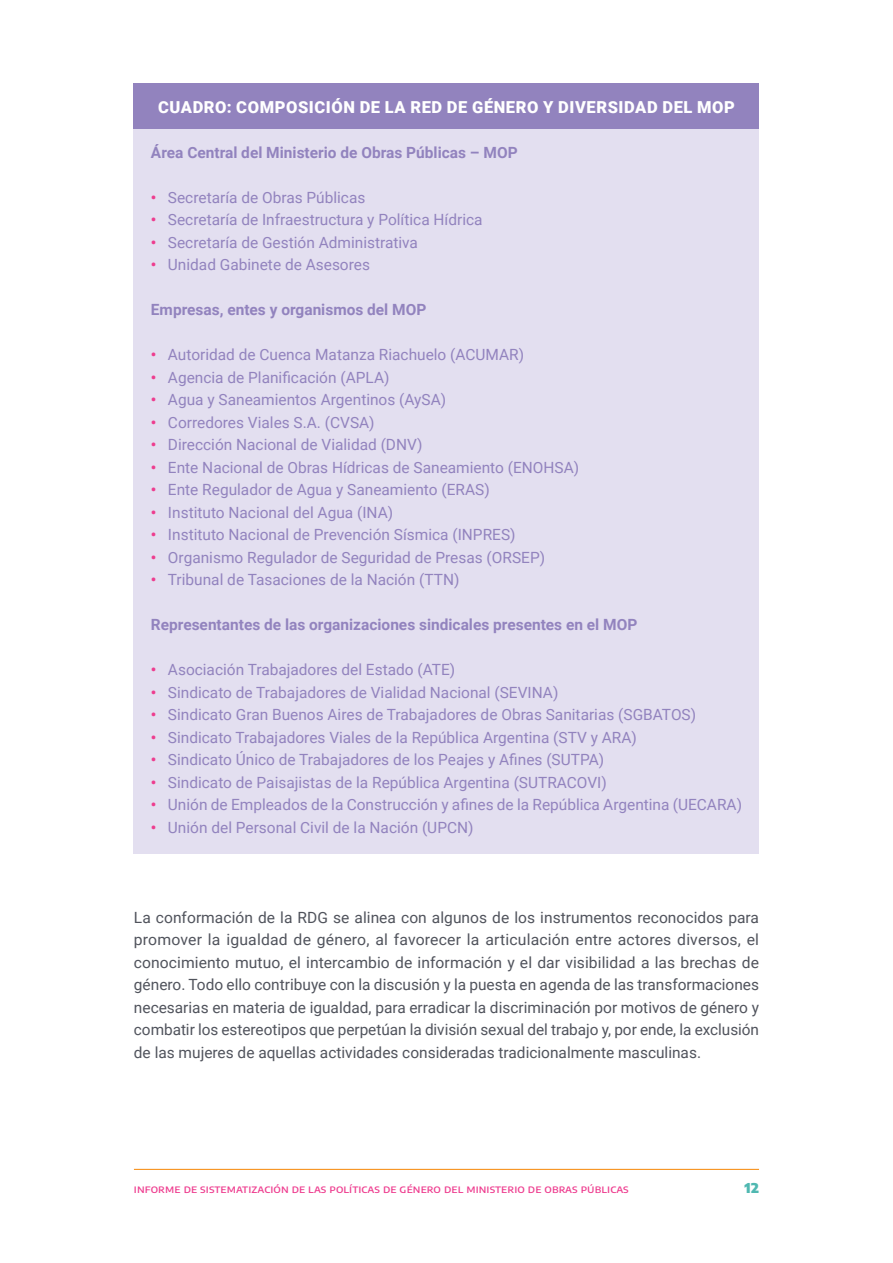
<style>
.page{position:relative;width:893px;height:1263px;background:#fff}
.page>*{position:absolute;margin:0;border:0;box-sizing:border-box;transform-origin:0 0}
.t1{font:900 16.5px "Roboto";letter-spacing:.035em;color:#fff}
.t2{font:15.45px "Roboto";color:#9283be}
.t3{font:15.45px/22.5px "Roboto";color:#50535c;text-align:justify}
.t4{font:700 15.45px "Roboto";color:#9283be}
.t5{font:900 13.5px "Encode Sans";color:#50b8b1}
.t6{font:500 10.95px "Encode Sans";letter-spacing:.01em;color:#ee3d8f;scale:1.04 1}
.s1{font-weight:700;color:#ee3d8f}
</style>
<div class="page">
<hr style="left:134px;top:1169px;width:625px;height:1px;background:#f79421">
<div style="left:134px;top:83px;width:625px;height:46px;background:#9283be"></div>
<div style="left:134px;top:129px;width:625px;height:49px;background:#e3dff0"></div>
<div style="left:134px;top:174px;width:625px;height:49px;background:#e3dff0"></div>
<div style="left:134px;top:219px;width:625px;height:49px;background:#e3dff0"></div>
<div style="left:134px;top:264px;width:625px;height:72px;background:#e3dff0"></div>
<div style="left:134px;top:331px;width:625px;height:50px;background:#e3dff0"></div>
<div style="left:134px;top:376px;width:625px;height:50px;background:#e3dff0"></div>
<div style="left:134px;top:421px;width:625px;height:50px;background:#e3dff0"></div>
<div style="left:134px;top:466px;width:625px;height:50px;background:#e3dff0"></div>
<div style="left:134px;top:511px;width:625px;height:50px;background:#e3dff0"></div>
<div style="left:134px;top:556px;width:625px;height:50px;background:#e3dff0"></div>
<div style="left:134px;top:579px;width:625px;height:72px;background:#e3dff0"></div>
<div style="left:134px;top:646px;width:625px;height:50px;background:#e3dff0"></div>
<div style="left:134px;top:691px;width:625px;height:50px;background:#e3dff0"></div>
<div style="left:134px;top:736px;width:625px;height:50px;background:#e3dff0"></div>
<div style="left:134px;top:781px;width:625px;height:50px;background:#e3dff0"></div>
<div style="left:134px;top:804px;width:625px;height:49px;background:#e3dff0"></div>
<p class="t1" style="left:158px;top:95px;width:578px">CUADRO: COMPOSICIÓN DE LA RED DE GÉNERO Y DIVERSIDAD DEL MOP</p>
<p class="t4" style="left:151px;top:141px;width:368px">Área Central del Ministerio de Obras Públicas – MOP</p>
<p class="t2" style="left:151px;top:186px;width:216px"><span class="s1">•</span> Secretaría de Obras Públicas</p>
<p class="t2" style="left:151px;top:209px;width:333px"><span class="s1">•</span> Secretaría de Infraestructura y Política Hídrica</p>
<p class="t2" style="left:151px;top:231px;width:269px"><span class="s1">•</span> Secretaría de Gestión Administrativa</p>
<p class="t2" style="left:151px;top:254px;width:221px"><span class="s1">•</span> Unidad Gabinete de Asesores</p>
<p class="t4" style="left:151px;top:299px;width:277px">Empresas, entes y organismos del MOP</p>
<p class="t2" style="left:151px;top:344px;width:375px"><span class="s1">•</span> Autoridad de Cuenca Matanza Riachuelo (ACUMAR)</p>
<p class="t2" style="left:151px;top:366px;width:240px"><span class="s1">•</span> Agencia de Planificación (APLA)</p>
<p class="t2" style="left:151px;top:389px;width:297px"><span class="s1">•</span> Agua y Saneamientos Argentinos (AySA)</p>
<p class="t2" style="left:151px;top:411px;width:225px"><span class="s1">•</span> Corredores Viales S.A. (CVSA)</p>
<p class="t2" style="left:151px;top:434px;width:273px"><span class="s1">•</span> Dirección Nacional de Vialidad (DNV)</p>
<p class="t2" style="left:151px;top:456px;width:430px"><span class="s1">•</span> Ente Nacional de Obras Hídricas de Saneamiento (ENOHSA)</p>
<p class="t2" style="left:151px;top:479px;width:340px"><span class="s1">•</span> Ente Regulador de Agua y Saneamiento (ERAS)</p>
<p class="t2" style="left:151px;top:501px;width:244px"><span class="s1">•</span> Instituto Nacional del Agua (INA)</p>
<p class="t2" style="left:151px;top:524px;width:366px"><span class="s1">•</span> Instituto Nacional de Prevención Sísmica (INPRES)</p>
<p class="t2" style="left:151px;top:546px;width:396px"><span class="s1">•</span> Organismo Regulador de Seguridad de Presas (ORSEP)</p>
<p class="t2" style="left:151px;top:569px;width:310px"><span class="s1">•</span> Tribunal de Tasaciones de la Nación (TTN)</p>
<p class="t4" style="left:151px;top:614px;width:488px">Representantes de las organizaciones sindicales presentes en el MOP</p>
<p class="t2" style="left:151px;top:659px;width:306px"><span class="s1">•</span> Asociación Trabajadores del Estado (ATE)</p>
<p class="t2" style="left:151px;top:681px;width:409px"><span class="s1">•</span> Sindicato de Trabajadores de Vialidad Nacional (SEVINA)</p>
<p class="t2" style="left:151px;top:704px;width:547px"><span class="s1">•</span> Sindicato Gran Buenos Aires de Trabajadores de Obras Sanitarias (SGBATOS)</p>
<p class="t2" style="left:151px;top:726px;width:487px"><span class="s1">•</span> Sindicato Trabajadores Viales de la República Argentina (STV y ARA)</p>
<p class="t2" style="left:151px;top:749px;width:455px"><span class="s1">•</span> Sindicato Único de Trabajadores de los Peajes y Afines (SUTPA)</p>
<p class="t2" style="left:151px;top:771px;width:457px"><span class="s1">•</span> Sindicato de Paisajistas de la República Argentina (SUTRACOVI)</p>
<p class="t2" style="left:151px;top:794px;width:593px"><span class="s1">•</span> Unión de Empleados de la Construcción y afines de la República Argentina (UECARA)</p>
<p class="t2" style="left:151px;top:816px;width:324px"><span class="s1">•</span> Unión del Personal Civil de la Nación (UPCN)</p>
<p class="t3" style="left:134px;top:905px;width:627px">La conformación de la RDG se alinea con algunos de los instrumentos reconocidos para promover la igualdad de género, al favorecer la articulación entre actores diversos, el conocimiento mutuo, el intercambio de información y el dar visibilidad a las brechas de género. Todo ello contribuye con la discusión y la puesta en agenda de las transformaciones necesarias en materia de igualdad, para erradicar la discriminación por motivos de género y combatir los estereotipos que perpetúan la división sexual del trabajo y, por ende, la exclusión de las mujeres de aquellas actividades consideradas tradicionalmente masculinas.</p>
<p class="t6" style="left:134px;top:1181px;width:477px">INFORME DE SISTEMATIZACIÓN DE LAS POLÍTICAS DE GÉNERO DEL MINISTERIO DE OBRAS PÚBLICAS</p>
<p class="t5" style="left:745px;top:1178px;width:16px">12</p>
</div>
